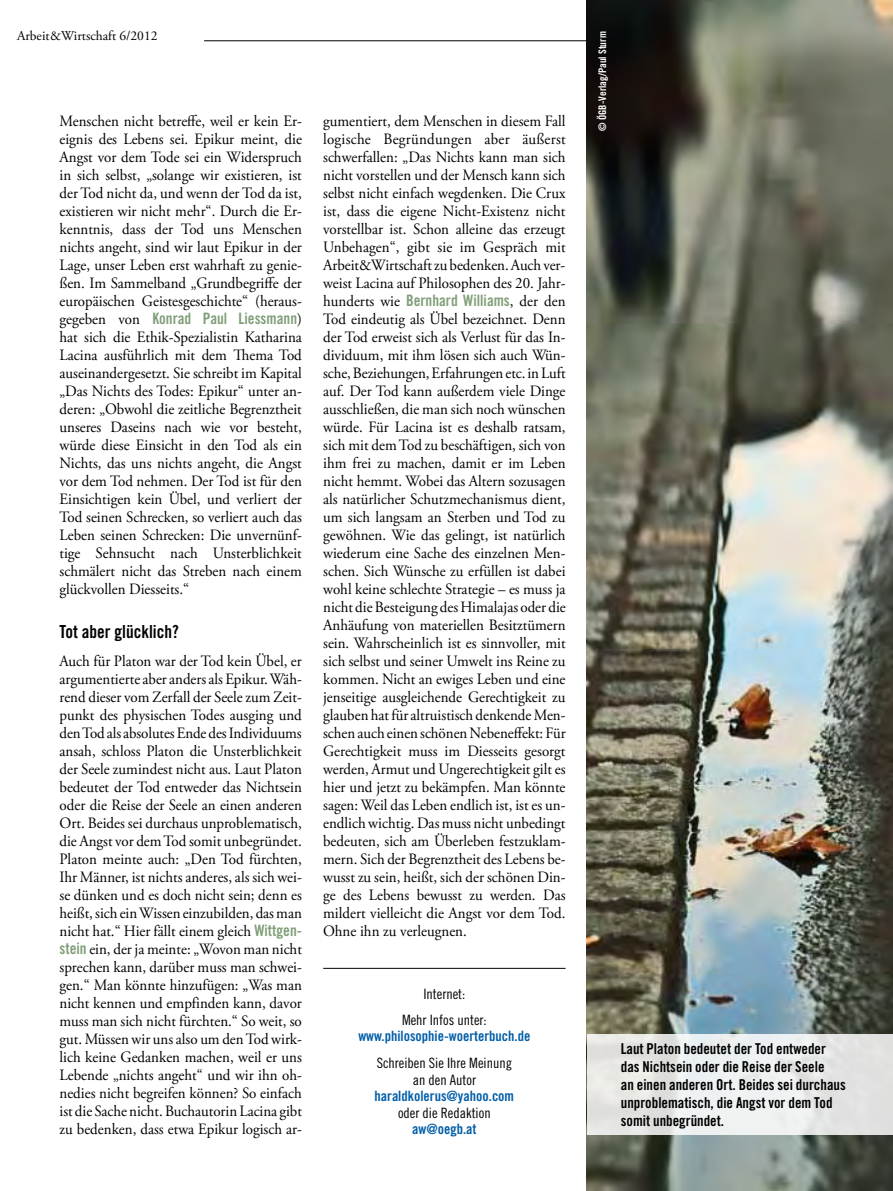
<style>
.page{position:relative;width:893px;height:1191px;background:#fff}
.page>*{position:absolute;margin:0;border:0;box-sizing:border-box;transform-origin:0 0}
.t1{font:18px "Trade Gothic Bold Cond Twenty";color:#000;scale:.96 1}
.t2{font:15.75px/18px "Adobe Garamond Pro";color:#000;text-align:justify;scale:.95 1}
.t3{font:15.75px "Trade Gothic Bold Cond Twenty";color:#809e78}
.t4{font:15px/18px "Trade Gothic Bold Cond Twenty";color:#000}
.t5{font:14.25px/26.1px "Trade Gothic Cond Eighteen";color:#000;text-align:center}
.t6{font:14.25px "Trade Gothic Bold Cond Twenty";color:#005ea8}
.t7{font:13.5px "Adobe Garamond Pro";color:#000}
.t8{font:10.5px "Trade Gothic Bold Cond Twenty";color:#fff}
.s1{font-family:"Adobe Garamond Pro";color:#000}
.s2{font-family:"Trade Gothic Bold Cond Twenty";color:#809e78}
</style>
<div class="page">
<hr style="left:204px;top:40px;width:612px;height:1px;background:#000">
<hr style="left:323px;top:968px;width:243px;height:1px;background:#000">
<img style="left:587px;top:0;width:306px;height:1191px">
<div style="left:587px;top:1034px;width:306px;height:100px;background:linear-gradient(to right,#eaebe9,#e6e8e8)"></div>
<p class="t7" style="left:17px;top:28px;width:142px">Arbeit&amp;Wirtschaft 6/2012</p>
<p class="t2" style="left:60px;top:113px;width:257px">Menschen nicht betreffe, weil er kein Er&shy;eignis des Lebens sei. Epikur meint, die Angst vor dem Tode sei ein Widerspruch in sich selbst, „solange wir existieren, ist der Tod nicht da, und wenn der Tod da ist, existieren wir nicht mehr“. Durch die Er&shy;kenntnis, dass der Tod uns Menschen nichts angeht, sind wir laut Epikur in der Lage, unser Leben erst wahrhaft zu genie&shy;ßen. Im Sammelband „Grundbegriffe der europäischen Geistesgeschichte“ (heraus-</p>
<p class="t3" style="left:60px;top:309px;width:244px"><span class="s1">gegeben von</span> Konrad Paul Liessmann<span class="s1">)</span></p>
<p class="t2" style="left:60px;top:329px;width:257px">hat sich die Ethik-Spezialistin Katharina Lacina ausführlich mit dem Thema Tod auseinandergesetzt. Sie schreibt im Kapital „Das Nichts des Todes: Epikur“ unter an&shy;deren: „Obwohl die zeitliche Begrenztheit unseres Daseins nach wie vor besteht, würde diese Einsicht in den Tod als ein Nichts, das uns nichts angeht, die Angst vor dem Tod nehmen. Der Tod ist für den Einsichtigen kein Übel, und verliert der Tod seinen Schrecken, so verliert auch das Leben seinen Schrecken: Die unvernünf&shy;tige Sehnsucht nach Unsterblichkeit schmälert nicht das Streben nach einem glückvollen Diesseits.“</p>
<p class="t1" style="left:60px;top:620px;width:126px">Tot aber glücklich?</p>
<p class="t2" style="left:60px;top:653px;width:257px">Auch für Platon war der Tod kein Übel, er argumentierte aber anders als Epikur. Wäh&shy;rend dieser vom Zerfall der Seele zum Zeit&shy;punkt des physischen Todes ausging und den Tod als absolutes Ende des Individuums ansah, schloss Platon die Unsterblichkeit der Seele zumindest nicht aus. Laut Platon bedeutet der Tod entweder das Nichtsein oder die Reise der Seele an einen anderen Ort. Beides sei durchaus unproblematisch, die Angst vor dem Tod somit unbegründet.<br>Platon meinte auch: „Den Tod fürchten, Ihr Männer, ist nichts anderes, als sich wei&shy;se dünken und es doch nicht sein; denn es heißt, sich ein Wissen einzubilden, das man nicht hat.“ Hier fällt einem gleich <span class="s2">Wittgen&shy;stein</span> ein, der ja meinte: „Wovon man nicht sprechen kann, darüber muss man schwei&shy;gen.“ Man könnte hinzufügen: „Was man nicht kennen und empfinden kann, davor muss man sich nicht fürchten.“ So weit, so gut. Müssen wir uns also um den Tod wirk&shy;lich keine Gedanken machen, weil er uns Lebende „nichts angeht“ und wir ihn oh&shy;nedies nicht begreifen können? So einfach ist die Sache nicht. Buchautorin Lacina gibt zu bedenken, dass etwa Epikur logisch ar-</p>
<p class="t2" style="left:323px;top:113px;width:257px">gumentiert, dem Menschen in diesem Fall logische Begründungen aber äußerst schwerfallen: „Das Nichts kann man sich nicht vorstellen und der Mensch kann sich selbst nicht einfach wegdenken. Die Crux ist, dass die eigene Nicht-Existenz nicht vorstellbar ist. Schon alleine das erzeugt Unbehagen“, gibt sie im Gespräch mit Arbeit&amp;Wirtschaft zu bedenken. Auch ver&shy;weist Lacina auf Philosophen des 20. Jahr&shy;hunderts wie <span class="s2">Bernhard Williams</span>, der den Tod eindeutig als Übel bezeichnet. Denn der Tod erweist sich als Verlust für das In&shy;dividuum, mit ihm lösen sich auch Wün&shy;sche, Beziehungen, Erfahrungen etc. in Luft auf. Der Tod kann außerdem viele Dinge ausschließen, die man sich noch wünschen würde. Für Lacina ist es deshalb ratsam, sich mit dem Tod zu beschäftigen, sich von ihm frei zu machen, damit er im Leben nicht hemmt. Wobei das Altern sozusagen als natürlicher Schutzmechanismus dient, um sich langsam an Sterben und Tod zu gewöhnen. Wie das gelingt, ist natürlich wiederum eine Sache des einzelnen Men&shy;schen. Sich Wünsche zu erfüllen ist dabei wohl keine schlechte Strategie – es muss ja nicht die Besteigung des Himalajas oder die Anhäufung von materiellen Besitztümern sein. Wahrscheinlich ist es sinnvoller, mit sich selbst und seiner Umwelt ins Reine zu kommen. Nicht an ewiges Leben und eine jenseitige ausgleichende Gerechtigkeit zu glauben hat für altruistisch denkende Men&shy;schen auch einen schönen Nebeneffekt: Für Gerechtigkeit muss im Diesseits gesorgt werden, Armut und Ungerechtigkeit gilt es hier und jetzt zu bekämpfen. Man könnte sagen: Weil das Leben endlich ist, ist es un&shy;endlich wichtig. Das muss nicht unbedingt bedeuten, sich am Überleben festzuklam&shy;mern. Sich der Begrenztheit des Lebens be&shy;wusst zu sein, heißt, sich der schönen Din&shy;ge des Lebens bewusst zu werden. Das mildert vielleicht die Angst vor dem Tod.<br>Ohne ihn zu verleugnen.</p>
<p class="t5" style="left:402px;top:980px;width:86px">Internet:<br>Mehr Infos unter:</p>
<p class="t6" style="left:358px;top:1027px;width:173px">www.philosophie-woerterbuch.de</p>
<p class="t5" style="left:377px;top:1054px;width:137px;line-height:16.5px">Schreiben Sie Ihre Meinung an den Autor</p>
<p class="t6" style="left:375px;top:1087px;width:141px">haraldkolerus@yahoo.com</p>
<p class="t5" style="left:398px;top:1099px;width:94px">oder die Redaktion</p>
<p class="t6" style="left:412px;top:1120px;width:66px">aw@oegb.at</p>
<p class="t8" style="left:596px;top:131px;width:101px;rotate:-90deg">© ÖGB-Verlag/Paul Sturm</p>
<p class="t4" style="left:621px;top:1039px;width:226px">Laut Platon bedeutet der Tod entweder das Nichtsein oder die Reise der Seele<br>an einen anderen Ort. Beides sei durchaus unproblematisch, die Angst vor dem Tod somit unbegründet.</p>
</div>
